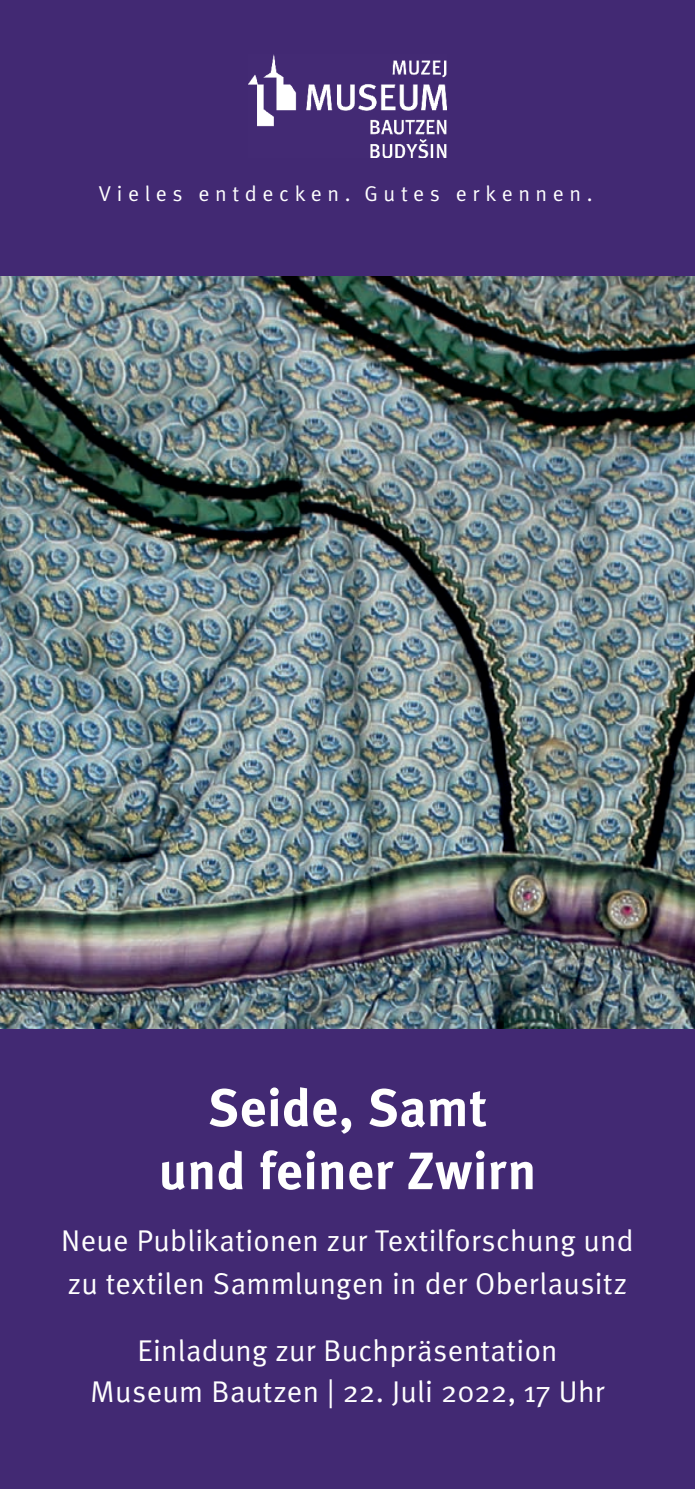
<style>
.page{position:relative;width:695px;height:1489px;background:#fff}
.page>*{position:absolute;margin:0;border:0;box-sizing:border-box;transform-origin:0 0}
.Absatzformat_2{font:52.5px/63px "Meta Bold CELF";letter-spacing:.01em;color:#fff;text-align:center}
.Absatzformat_2-2{font:30px/41.2px "Meta Normal CELF";letter-spacing:.01em;color:#fff;text-align:center}
.t1{font:21.5px "Meta Normal CE";letter-spacing:.265em;color:#fff}
.s1{font-family:"Meta Normal CE"}
</style>
<div class="page">
<div style="left:0;top:0;width:694px;height:1488px;background:#422973"></div>
<img style="left:0;top:276px;width:694px;height:752px">
<img style="left:248px;top:55px;width:198px;height:103px">
<p class="t1" style="left:99px;top:180px;width:495px">Vieles entdecken. Gutes erkennen.</p>
<p class="Absatzformat_2" style="left:159px;top:1074px;width:379px">Seide, Samt und feiner Zwirn</p>
<p class="Absatzformat_2-2" style="left:61px;top:1219px;width:574px;line-height:42.5px;text-align:left">Neue Publikationen zur Textilforschung und zu textilen Sammlungen in der Oberlausitz</p>
<p class="Absatzformat_2-2" style="left:91px;top:1329px;width:515px">Einladung zur Buchpräsentation<br>Museum Bautzen | <span class="s1">22. Juli 2022, 17 Uhr</span></p>
</div>
